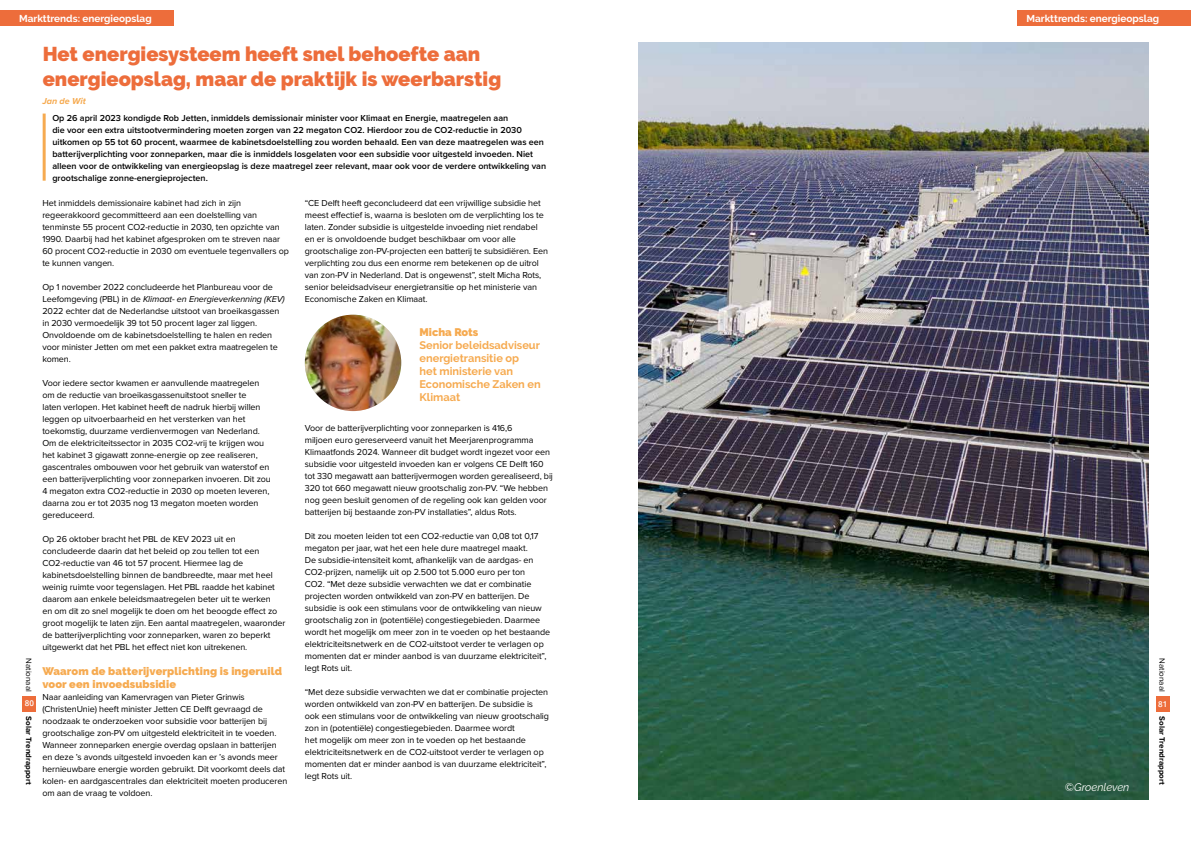
<style>
.page{position:relative;width:1191px;height:842px;background:#fff}
.page>*{position:absolute;margin:0;border:0;box-sizing:border-box;transform-origin:0 0}
.t1{font:900 20px/25px "Raleway";color:#ed6d3b}
.t2{font:700 11px/13px "Raleway";color:#f6aa50}
.t3{font:900 11px/13px "Raleway";letter-spacing:.01em;color:#f6aa50}
.t4{font:italic 11px "Raleway";color:#fff}
.t5{font:700 10px "Raleway";color:#fff}
.t6{font:9px/12px "Proxima Nova";letter-spacing:-.01em;color:#000}
.t7{font:600 9px/12px "Proxima Nova";color:#000}
.t8{font:italic 700 9px "Proxima Nova";color:#f6aa50}
.t9{font:700 8px "Proxima Nova";color:#000}
.t10{font:8px "Proxima Nova";color:#000}
.t11{font:600 8px "Open Sans";color:#fff}
.s1{font-style:italic}
</style>
<div class="page">
<div style="left:23px;top:696px;width:13px;height:15px;background:#ed6d3b"></div>
<div style="left:1156px;top:696px;width:13px;height:15px;background:#ed6d3b"></div>
<hr style="left:43px;top:114px;width:3px;height:67px;background:#f6aa50">
<img style="left:638px;top:43px;width:510px;height:756px">
<img style="left:305px;top:315px;width:96px;height:96px">
<div style="left:0;top:10px;width:174px;height:15px;background:#ed6d3b"></div>
<div style="left:1017px;top:10px;width:174px;height:15px;background:#ed6d3b"></div>
<p class="t5" style="left:19px;top:12px;width:134px">Markttrends: energieopslag</p>
<p class="t5" style="left:1026px;top:12px;width:134px">Markttrends: energieopslag</p>
<p class="t10" style="left:35px;top:658px;width:35px;rotate:90deg">Nationaal</p>
<p class="t9" style="left:35px;top:716px;width:70px;rotate:90deg">Solar Trendrapport</p>
<p class="t11" style="left:25px;top:698px;width:11px">80</p>
<h1 class="t1" style="left:43px;top:42px;width:460px">Het energiesysteem heeft snel behoefte aan energieopslag, maar de praktijk is weerbarstig</h1>
<p class="t7" style="left:52px;top:111px;width:495px">Op 26 april 2023 kondigde Rob Jetten, inmiddels demissionair minister voor Klimaat en Energie, maatregelen aan<br>die voor een extra uitstootvermindering moeten zorgen van 22 megaton CO2. Hierdoor zou de CO2-reductie in 2030 uitkomen op 55 tot 60 procent, waarmee de kabinetsdoelstelling zou worden behaald. Een van deze maatregelen was een batterijverplichting voor zonneparken, maar die is inmiddels losgelaten voor een subsidie voor uitgesteld invoeden. Niet alleen voor de ontwikkeling van energieopslag is deze maatregel zeer relevant, maar ook voor de verdere ontwikkeling van grootschalige zonne-energieprojecten.</p>
<p class="t8" style="left:42px;top:94px;width:45px">Jan de Wit</p>
<p class="t6" style="left:42px;top:196px;width:248px">Het inmiddels demissionaire kabinet had zich in zijn regeerakkoord gecommitteerd aan een doelstelling van tenminste 55 procent CO2-reductie in 2030, ten opzichte van 1990. Daarbij had het kabinet afgesproken om te streven naar 60 procent CO2-reductie in 2030 om eventuele tegenvallers op te kunnen vangen.</p>
<p class="t6" style="left:42px;top:280px;width:244px">Op 1 november 2022 concludeerde het Planbureau voor de Leefomgeving (PBL) in de <span class="s1">Klimaat- en Energieverkenning (KEV)<br></span>2022 echter dat de Nederlandse uitstoot van broeikasgassen in 2030 vermoedelijk 39 tot 50 procent lager zal liggen.<br>Onvoldoende om de kabinetsdoelstelling te halen en reden voor minister Jetten om met een pakket extra maatregelen te komen.</p>
<p class="t6" style="left:42px;top:376px;width:230px">Voor iedere sector kwamen er aanvullende maatregelen om de reductie van broeikasgassenuitstoot sneller te<br>laten verlopen. Het kabinet heeft de nadruk hierbij willen leggen op uitvoerbaarheid en het versterken van het toekomstig, duurzame verdienvermogen van Nederland.<br>Om de elektriciteitssector in 2035 CO2-vrij te krijgen wou het kabinet 3 gigawatt zonne-energie op zee realiseren, gascentrales ombouwen voor het gebruik van waterstof en een batterijverplichting voor zonneparken invoeren. Dit zou 4 megaton extra CO2-reductie in 2030 op moeten leveren, daarna zou er tot 2035 nog 13 megaton moeten worden gereduceerd.</p>
<p class="t6" style="left:42px;top:532px;width:245px">Op 26 oktober bracht het PBL de KEV 2023 uit en concludeerde daarin dat het beleid op zou tellen tot een CO2-reductie van 46 tot 57 procent. Hiermee lag de kabinetsdoelstelling binnen de bandbreedte, maar met heel weinig ruimte voor tegenslagen. Het PBL raadde het kabinet daarom aan enkele beleidsmaatregelen beter uit te werken<br>en om dit zo snel mogelijk te doen om het beoogde effect zo groot mogelijk te laten zijn. Een aantal maatregelen, waaronder de batterijverplichting voor zonneparken, waren zo beperkt uitgewerkt dat het PBL het effect niet kon uitrekenen.</p>
<p class="t3" style="left:42px;top:664px;width:241px">Waarom de batterijverplichting is ingeruild voor een invoedsubsidie</p>
<p class="t6" style="left:42px;top:690px;width:246px">Naar aanleiding van Kamervragen van Pieter Grinwis (ChristenUnie) heeft minister Jetten CE Delft gevraagd de noodzaak te onderzoeken voor subsidie voor batterijen bij grootschalige zon-PV om uitgesteld elektriciteit in te voeden.<br>Wanneer zonneparken energie overdag opslaan in batterijen en deze ’s avonds uitgesteld invoeden kan er ’s avonds meer hernieuwbare energie worden gebruikt. Dit voorkomt deels dat kolen- en aardgascentrales dan elektriciteit moeten produceren om aan de vraag te voldoen.</p>
<p class="t6" style="left:305px;top:196px;width:245px">“CE Delft heeft geconcludeerd dat een vrijwillige subsidie het meest effectief is, waarna is besloten om de verplichting los te laten. Zonder subsidie is uitgestelde invoeding niet rendabel en er is onvoldoende budget beschikbaar om voor alle grootschalige zon-PV-projecten een batterij te subsidiëren. Een verplichting zou dus een enorme rem betekenen op de uitrol van zon-PV in Nederland. Dat is ongewenst”, stelt Micha Rots, senior beleidsadviseur energietransitie op het ministerie van Economische Zaken en Klimaat.</p>
<p class="t3" style="left:419px;top:325px;width:60px">Micha Rots</p>
<p class="t2" style="left:419px;top:338px;width:123px">Senior beleidsadviseur energietransitie op<br>het ministerie van<br>Economische Zaken en<br>Klimaat</p>
<p class="t6" style="left:305px;top:421px;width:250px">Voor de batterijverplichting voor zonneparken is 416,6<br>miljoen euro gereserveerd vanuit het Meerjarenprogramma Klimaatfonds 2024. Wanneer dit budget wordt ingezet voor een subsidie voor uitgesteld invoeden kan er volgens CE Delft 160 tot 330 megawatt aan batterijvermogen worden gerealiseerd, bij 320 tot 660 megawatt nieuw grootschalig zon-PV. “We hebben nog geen besluit genomen of de regeling ook kan gelden voor batterijen bij bestaande zon-PV installaties”, aldus Rots.</p>
<p class="t6" style="left:305px;top:529px;width:247px">Dit zou moeten leiden tot een CO2-reductie van 0,08 tot 0,17 megaton per jaar, wat het een hele dure maatregel maakt.<br>De subsidie-intensiteit komt, afhankelijk van de aardgas- en CO2-prijzen, namelijk uit op 2.500 tot 5.000 euro per ton<br>CO2. “Met deze subsidie verwachten we dat er combinatie projecten worden ontwikkeld van zon-PV en batterijen. De subsidie is ook een stimulans voor de ontwikkeling van nieuw grootschalig zon in (potentiële) congestiegebieden. Daarmee wordt het mogelijk om meer zon in te voeden op het bestaande elektriciteitsnetwerk en de CO2-uitstoot verder te verlagen op momenten dat er minder aanbod is van duurzame elektriciteit”, legt Rots uit.</p>
<p class="t6" style="left:305px;top:685px;width:246px">“Met deze subsidie verwachten we dat er combinatie projecten worden ontwikkeld van zon-PV en batterijen. De subsidie is ook een stimulans voor de ontwikkeling van nieuw grootschalig zon in (potentiële) congestiegebieden. Daarmee wordt<br>het mogelijk om meer zon in te voeden op het bestaande elektriciteitsnetwerk en de CO2-uitstoot verder te verlagen op momenten dat er minder aanbod is van duurzame elektriciteit”, legt Rots uit.</p>
<p class="t4" style="left:1064px;top:781px;width:66px">©Groenleven</p>
<p class="t10" style="left:1168px;top:658px;width:35px;rotate:90deg">Nationaal</p>
<p class="t9" style="left:1168px;top:716px;width:70px;rotate:90deg">Solar Trendrapport</p>
<p class="t11" style="left:1158px;top:698px;width:11px">81</p>
</div>
